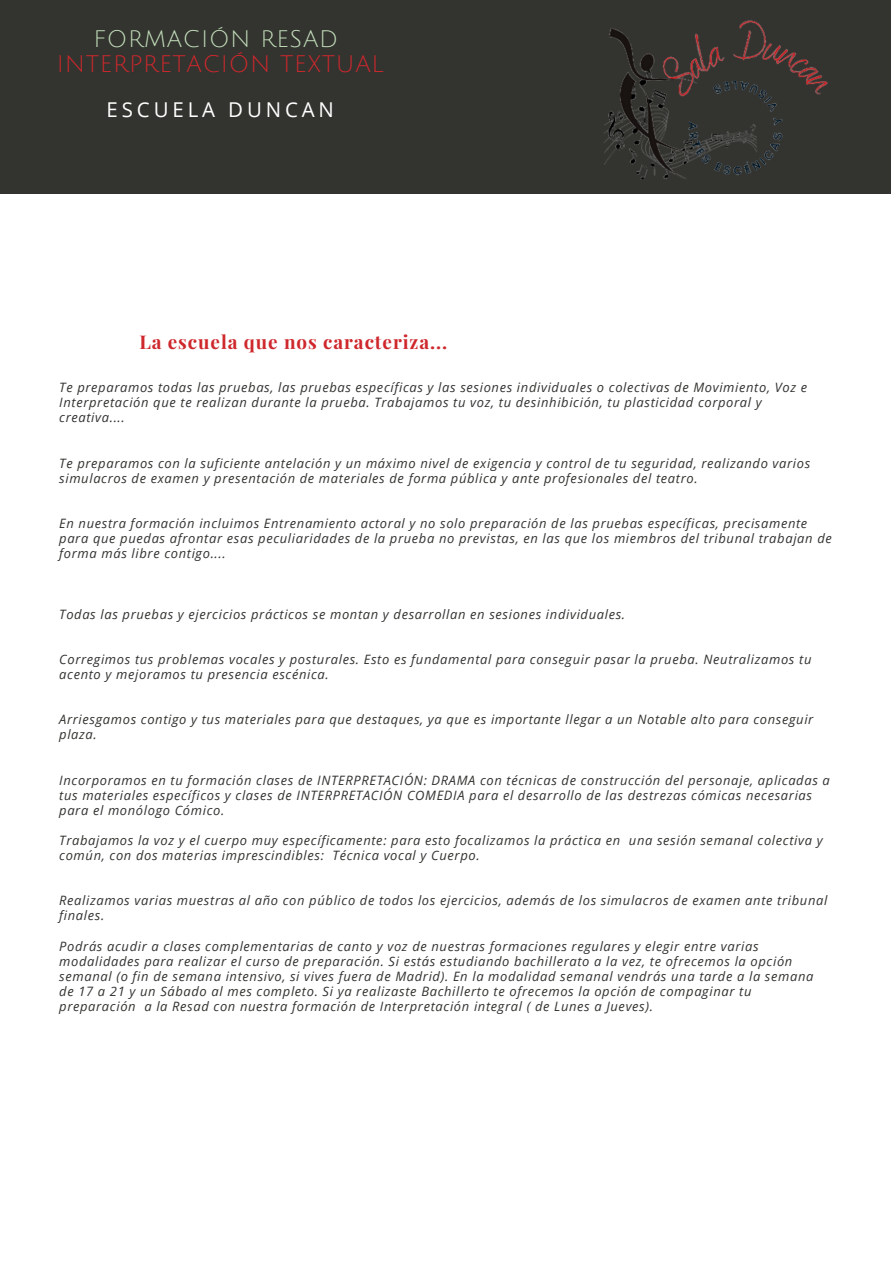
<style>
.page{position:relative;width:894px;height:1264px;background:#fff}
.page>*{position:absolute;margin:0;border:0;box-sizing:border-box;transform-origin:0 0}
.t1{font:23.25px/24.8px "Julius Sans One";letter-spacing:.03em;color:#cf282c;text-align:center}
.t2{font:20.4px "Open Sans";letter-spacing:.19em;color:#fff}
.t3{font:700 18.9px "Playfair Display";letter-spacing:.05em;color:#cf282c}
.t4{font:italic 12.9px/15.1px "Open Sans";letter-spacing:.05em;color:#333330}
.s1{color:#c2ddb9}
</style>
<div class="page">
<div style="left:0;top:0;width:890px;height:194px;background:#333330"></div>
<img style="left:604px;top:20px;width:224px;height:160px">
<p class="t1" style="left:57px;top:27px;width:328px"><span class="s1">FORMACIÓN RESAD<br></span>INTERPRETACIÓN TEXTUAL</p>
<h2 class="t2" style="left:107px;top:96px;width:229px">ESCUELA DUNCAN</h2>
<h1 class="t3" style="left:139px;top:328px;width:309px">La escuela que nos caracteriza...</h1>
<p class="t4" style="left:59px;top:379px;width:749px">Te preparamos todas las pruebas, las pruebas específicas y las sesiones individuales o colectivas de Movimiento, Voz e<br>Interpretación que te realizan durante la prueba. Trabajamos tu voz, tu desinhibición, tu plasticidad corporal y creativa....</p>
<p class="t4" style="left:59px;top:455px;width:752px">Te preparamos con la suficiente antelación y un máximo nivel de exigencia y control de tu seguridad, realizando varios simulacros de examen y presentación de materiales de forma pública y ante profesionales del teatro.</p>
<p class="t4" style="left:59px;top:515px;width:773px">En nuestra formación incluimos Entrenamiento actoral y no solo preparación de las pruebas específicas, precisamente para que puedas afrontar esas peculiaridades de la prueba no previstas, en las que los miembros del tribunal trabajan de forma más libre contigo....</p>
<p class="t4" style="left:59px;top:606px;width:567px">Todas las pruebas y ejercicios prácticos se montan y desarrollan en sesiones individuales.</p>
<p class="t4" style="left:59px;top:651px;width:753px">Corregimos tus problemas vocales y posturales. Esto es fundamental para conseguir pasar la prueba. Neutralizamos tu acento y mejoramos tu presencia escénica.</p>
<p class="t4" style="left:59px;top:711px;width:755px">Arriesgamos contigo y tus materiales para que destaques, ya que es importante llegar a un Notable alto para conseguir plaza.</p>
<p class="t4" style="left:59px;top:772px;width:771px">Incorporamos en tu formación clases de INTERPRETACIÓN: DRAMA con técnicas de construcción del personaje, aplicadas a tus materiales específicos y clases de INTERPRETACIÓN COMEDIA para el desarrollo de las destrezas cómicas necesarias para el monólogo Cómico.</p>
<p class="t4" style="left:59px;top:832px;width:764px">Trabajamos la voz y el cuerpo muy específicamente: para esto focalizamos la práctica en una sesión semanal colectiva y común, con dos materias imprescindibles: Técnica vocal y Cuerpo.</p>
<p class="t4" style="left:59px;top:892px;width:769px">Realizamos varias muestras al año con público de todos los ejercicios, además de los simulacros de examen ante tribunal finales.</p>
<p class="t4" style="left:59px;top:938px;width:755px">Podrás acudir a clases complementarias de canto y voz de nuestras formaciones regulares y elegir entre varias modalidades para realizar el curso de preparación. Si estás estudiando bachillerato a la vez, te ofrecemos la opción semanal (o fin de semana intensivo, si vives fuera de Madrid). En la modalidad semanal vendrás una tarde a la semana de 17 a 21 y un Sábado al mes completo. Si ya realizaste Bachillerto te ofrecemos la opción de compaginar tu preparación a la Resad con nuestra formación de Interpretación integral ( de Lunes a Jueves).</p>
</div>
